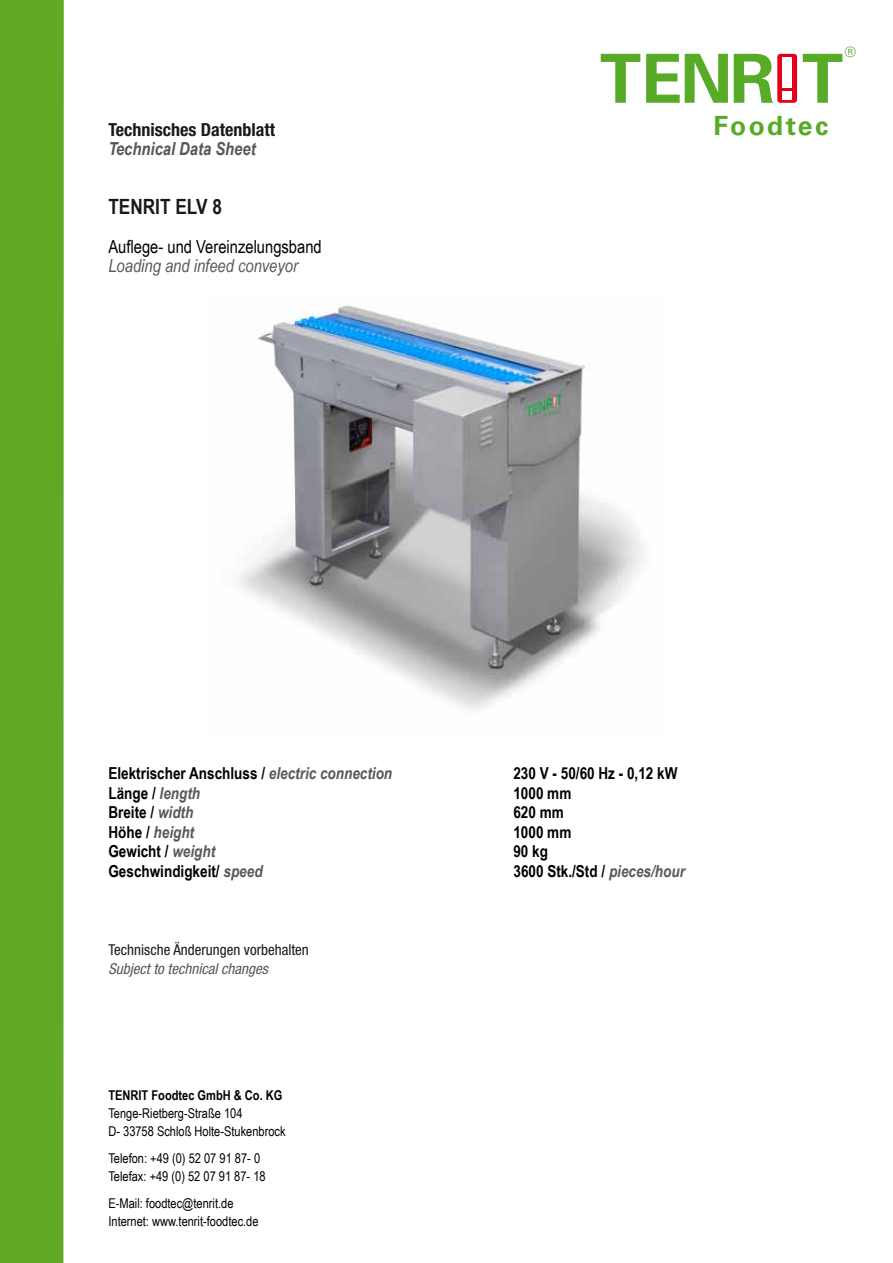
<style>
.page{position:relative;width:893px;height:1263px;background:#fff}
.page>*{position:absolute;margin:0;border:0;box-sizing:border-box;transform-origin:0 0}
.t1{font:700 67.65px "Univers LT";color:#57ab27}
.t2{font:700 26.55px "Univers LT";letter-spacing:.09em;color:#57ab27}
.t3{font:700 21px "Arial Narrow";color:#18191e}
.t4{font:18px "Arial Narrow";color:#000}
.t5{font:italic 18px "Arial Narrow";color:#58585a}
.t6{font:700 condensed 18px "Helvetica Neue LT Std";color:#18191e}
.t7{font:italic 700 18px "Arial Narrow";color:#565757}
.t8{font:700 16.5px "Arial Narrow";color:#000}
.t9{font:italic 700 16.5px "Arial Narrow";color:#58585a}
.t10{font:condensed 15px "Helvetica Neue LT Std";color:#18191e}
.t11{font:italic condensed 15px "Helvetica Neue LT Std";color:#565757}
.t12{font:14.25px "Univers LT";color:#57ab27}
.t13{font:13.5px/18px "Arial Narrow";color:#000}
.t14{font:700 13.5px "Arial Narrow";color:#000}
.s1{font-style:italic;color:#58585a}
.s2{font-style:normal;color:#000}
</style>
<div class="page">
<div style="left:0;top:0;width:64px;height:1263px;background:#61a924"></div>
<img style="left:237px;top:305px;width:406px;height:405px">
<div style="left:777px;top:54px;width:20px;height:49px;background:#e2001a;border-radius:3px"></div>
<div style="left:782px;top:91px;width:10px;height:8px;background:#fff"></div>
<div style="left:782px;top:58px;width:10px;height:30px;background:#fff"></div>
<p class="t6" style="left:108px;top:118px;width:168px">Technisches Datenblatt</p>
<p class="t7" style="left:108px;top:135px;width:149px">Technical Data Sheet</p>
<p class="t3" style="left:108px;top:190px;width:115px">TENRIT ELV 8</p>
<p class="t4" style="left:108px;top:233px;width:215px">Auflege- und Vereinzelungsband</p>
<p class="t5" style="left:108px;top:253px;width:191px">Loading and infeed conveyor</p>
<p class="t12" style="left:844px;top:43px;width:13px">®</p>
<h1 class="t1" style="left:600px;top:39px;width:245px">TENR T</h1>
<h2 class="t2" style="left:713px;top:110px;width:116px">Foodtec</h2>
<p class="t8" style="left:108px;top:761px;width:285px">Elektrischer Anschluss / <span class="s1">electric connection</span></p>
<p class="t8" style="left:513px;top:761px;width:165px">230 V - 50/60 Hz - 0,12 kW</p>
<p class="t8" style="left:108px;top:780px;width:93px">Länge / <span class="s1">length</span></p>
<p class="t8" style="left:513px;top:780px;width:59px">1000 mm</p>
<p class="t8" style="left:108px;top:800px;width:86px">Breite / <span class="s1">width</span></p>
<p class="t8" style="left:513px;top:800px;width:52px">620 mm</p>
<p class="t9" style="left:108px;top:819px;width:87px"><span class="s2">Höhe /</span> height</p>
<p class="t8" style="left:513px;top:819px;width:59px">1000 mm</p>
<p class="t8" style="left:108px;top:839px;width:108px">Gewicht / <span class="s1">weight</span></p>
<p class="t8" style="left:513px;top:839px;width:36px">90 kg</p>
<p class="t8" style="left:108px;top:858px;width:156px">Geschwindigkeit/ <span class="s1">speed</span></p>
<p class="t8" style="left:513px;top:858px;width:173px">3600 Stk./Std / <span class="s1">pieces/hour</span></p>
<p class="t10" style="left:108px;top:941px;width:202px">Technische Änderungen vorbehalten</p>
<p class="t11" style="left:108px;top:960px;width:161px">Subject to technical changes</p>
<p class="t14" style="left:108px;top:1085px;width:176px">TENRIT Foodtec GmbH &amp; Co. KG</p>
<p class="t13" style="left:108px;top:1104px;width:179px">Tenge-Rietberg-Straße 104<br>D- 33758 Schloß Holte-Stukenbrock</p>
<p class="t13" style="left:108px;top:1149px;width:159px">Telefon: +49 (0) 52 07 91 87- 0<br>Telefax: +49 (0) 52 07 91 87- 18</p>
<p class="t13" style="left:108px;top:1194px;width:152px">E-Mail: foodtec@tenrit.de<br>Internet: www.tenrit-foodtec.de</p>
</div>
